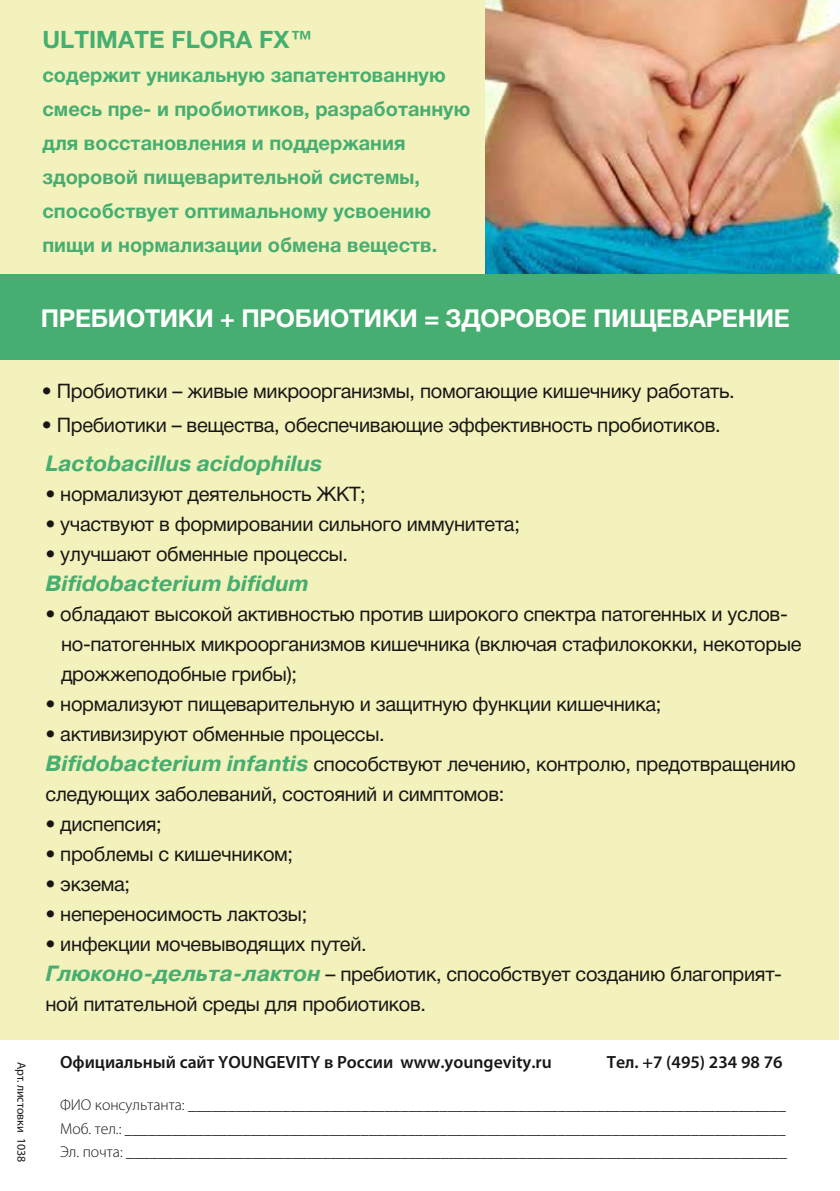
<style>
.page{position:relative;width:840px;height:1191px;background:#fff}
.page>*{position:absolute;margin:0;border:0;box-sizing:border-box;transform-origin:0 0}
.t1{font:700 24.8px "Helvetica Neue Cyr";letter-spacing:-.01em;color:#fff}
.t2{font:700 24px "Helvetica Neue Cyr";color:#47ae71}
.t3{font:italic 700 22px "Pragmatica C";color:#47ae71}
.t4{font:20px/30px "Helvetica Neue Cyr";letter-spacing:-.015em;color:#181716}
.t5{font:700 20px/34px "Helvetica Neue Cyr";color:#47ae71}
.t6{font:600 17.6px "Myriad Pro";color:#181716}
.t7{font:300 15.8px/23.6px "Myriad Pro";color:#181716;text-align:justify}
.t8{font:12px "Myriad Pro";color:#181716}
.s1{font-family:"Pragmatica C";font-weight:700;font-style:italic;font-size:22px;color:#47ae71}
</style>
<div class="page">
<img style="left:484px;top:0;width:355px;height:274px">
<div style="left:0;top:0;width:484px;height:285px;background:#f4f2bc"></div>
<div style="left:0;top:342px;width:838px;height:697px;background:#f4f2bc"></div>
<div style="left:0;top:274px;width:839px;height:86px;background:#47ae71"></div>
<p class="t2" style="left:42px;top:27px;width:272px">ULTIMATE FLORA FX™</p>
<p class="t5" style="left:42px;top:58px;width:429px">содержит уникальную запатентованную смесь пре- и пробиотиков, разработанную для восстановления и поддержания здоровой пищеварительной системы, способствует оптимальному усвоению пищи и нормализации обмена веществ.</p>
<p class="t1" style="left:41px;top:304px;width:750px">ПРЕБИОТИКИ + ПРОБИОТИКИ = ЗДОРОВОЕ ПИЩЕВАРЕНИЕ</p>
<p class="t8" style="left:29px;top:1061px;width:102px;rotate:90deg">Арт. листовки 1038</p>
<p class="t4" style="left:42px;top:376px;width:693px">• Пробиотики – живые микроорганизмы, помогающие кишечнику работать.</p>
<p class="t4" style="left:42px;top:410px;width:680px">• Пребиотики – вещества, обеспечивающие эффективность пробиотиков.</p>
<p class="t3" style="left:45px;top:451px;width:278px">Lactobacillus acidophilus</p>
<p class="t4" style="left:45px;top:479px;width:322px">• нормализуют деятельность ЖКТ;</p>
<p class="t4" style="left:45px;top:509px;width:475px">• участвуют в формировании сильного иммунитета;</p>
<p class="t4" style="left:45px;top:539px;width:304px">• улучшают обменные процессы.</p>
<p class="t3" style="left:45px;top:571px;width:265px">Bifidobacterium bifidum</p>
<p class="t4" style="left:61px;top:599px;width:741px;text-indent:-16px">• обладают высокой активностью против широкого спектра патогенных и услов&shy;но-патогенных микроорганизмов кишечника (включая стафилококки, некоторые дрожжеподобные грибы);</p>
<p class="t4" style="left:45px;top:689px;width:617px">• нормализуют пищеварительную и защитную функции кишечника;</p>
<p class="t4" style="left:45px;top:719px;width:751px">• активизируют обменные процессы.<br><span class="s1">Bifidobacterium infantis</span> способствуют лечению, контролю, предотвращению следующих заболеваний, состояний и симптомов:</p>
<p class="t4" style="left:45px;top:809px;width:118px">• диспепсия;</p>
<p class="t4" style="left:45px;top:839px;width:249px">• проблемы с кишечником;</p>
<p class="t4" style="left:45px;top:869px;width:86px">• экзема;</p>
<p class="t4" style="left:45px;top:899px;width:263px">• непереносимость лактозы;</p>
<p class="t4" style="left:45px;top:929px;width:737px">• инфекции мочевыводящих путей.<br><span class="s1">Глюконо-дельта-лактон</span> – пребиотик, способствует созданию благоприят&shy;ной питательной среды для пробиотиков.</p>
<p class="t6" style="left:60px;top:1050px;width:493px">Официальный сайт YOUNGEVITY в России www.youngevity.ru</p>
<p class="t6" style="left:606px;top:1050px;width:177px">Тел. +7 (495) 234 98 76</p>
<p class="t7" style="left:60px;top:1093px;width:727px">ФИО консультанта: ____________________________________________________________________________ Моб. тел.: ____________________________________________________________________________________ Эл. почта: ____________________________________________________________________________________</p>
</div>
